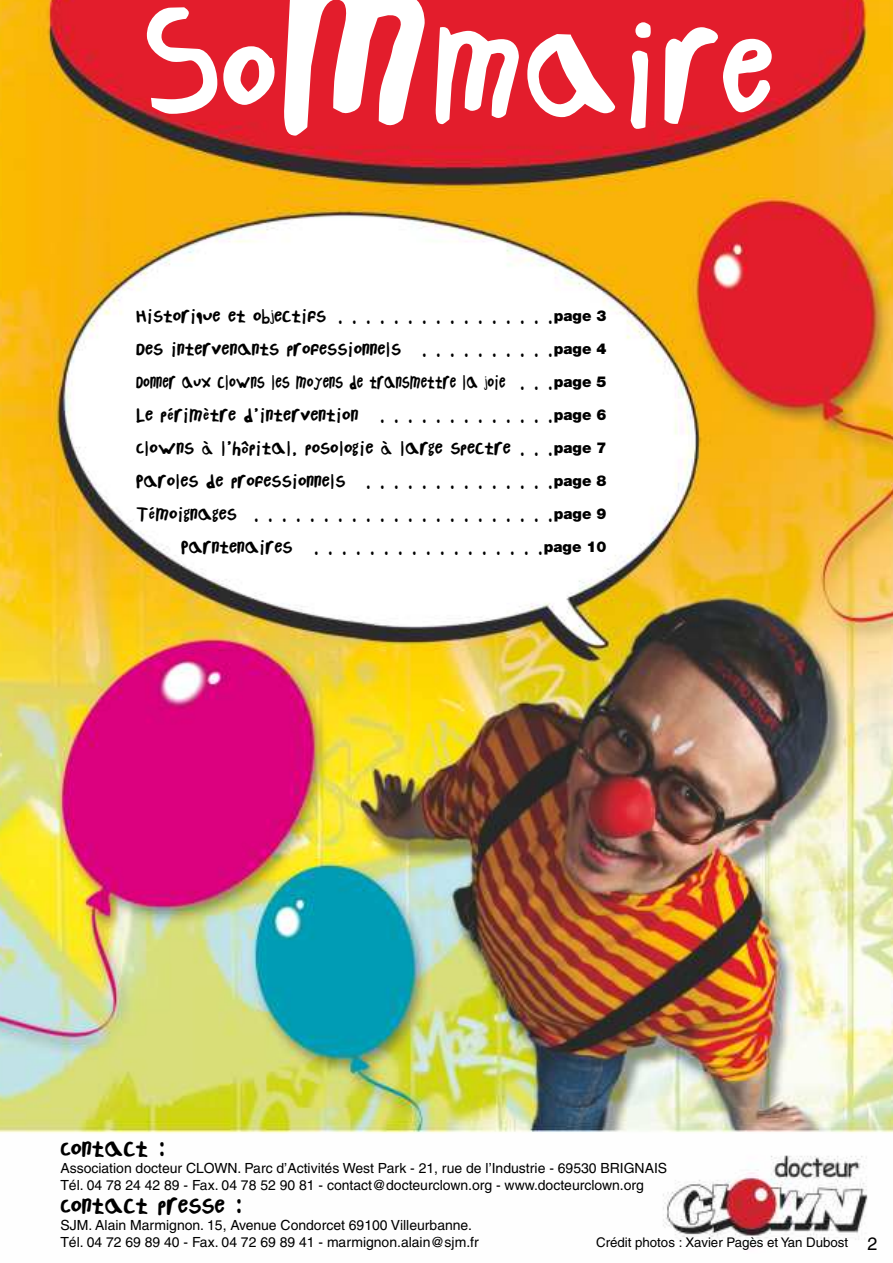
<style>
.page{position:relative;width:893px;height:1263px;background:#fff}
.page>*{position:absolute;margin:0;border:0;box-sizing:border-box;transform-origin:0 0}
.t1{font:106.5px "Childs Play";color:#fff;scale:.94 1}
.t2{font:19.5px "Childs Play";color:#000}
.t3{font:15px "Childs Play";color:#000}
.t4{font:15px "Childs Play";color:#000;scale:.8 1}
.t5{font:13.95px/16.8px "Helvetica";color:#000}
.t6{font:13.35px "Helvetica";color:#000}
.s1{font-size:180px}
.s2{font-family:"Helvetica Neue";font-weight:900}
.s3{font-size:18px}
</style>
<div class="page">
<img style="left:0;top:0;width:893px;height:1240px">
<h1 class="t1" style="left:143px;top:17px;width:673px">So<span class="s1">m</span>maire</h1>
<p class="t3" style="left:136px;top:308px;width:472px">Historique et objectifs . . . . . . . . . . . . . . . .<span class="s2">page 3</span></p>
<p class="t3" style="left:136px;top:341px;width:267px">Des intervenants professionnels</p>
<p class="t3" style="left:421px;top:341px;width:187px">. . . . . . . . . .<span class="s2">page 4</span></p>
<p class="t4" style="left:136px;top:374px;width:590px">Donner aux clowns les moyens de transmettre la joie . . .<span class="s2">page 5</span></p>
<p class="t3" style="left:136px;top:407px;width:224px">Le périmètre d’intervention</p>
<p class="t3" style="left:379px;top:407px;width:229px">. . . . . . . . . . . . .<span class="s2">page 6</span></p>
<p class="t3" style="left:136px;top:440px;width:472px">Clowns à l’hôpital, posologie à large spectre . . .<span class="s2">page 7</span></p>
<p class="t3" style="left:136px;top:473px;width:211px">Paroles de professionnels</p>
<p class="t3" style="left:365px;top:473px;width:243px">. . . . . . . . . . . . . .<span class="s2">page 8</span></p>
<p class="t3" style="left:136px;top:506px;width:472px">Témoignages . . . . . . . . . . . . . . . . . . . . . .<span class="s2">page 9</span></p>
<p class="t3" style="left:181px;top:539px;width:113px">Parntenaires</p>
<p class="t3" style="left:313px;top:539px;width:295px">. . . . . . . . . . . . . . . . .<span class="s2">page 10</span></p>
<h2 class="t2" style="left:60px;top:1139px;width:107px">Contact :</h2>
<p class="t5" style="left:60px;top:1161px;width:608px">Association docteur CLOWN. Parc d’Activités West Park - 21, rue de l’Industrie - 69530 BRIGNAIS<br>Tél. 04 78 24 42 89 - Fax. 04 78 52 90 81 - contact@docteurclown.org - www.docteurclown.org</p>
<h2 class="t2" style="left:60px;top:1196px;width:184px">Contact presse :</h2>
<p class="t5" style="left:60px;top:1218px;width:420px">SJM. Alain Marmignon. 15, Avenue Condorcet 69100 Villeurbanne.<br>Tél. 04 72 69 89 40 - Fax. 04 72 69 89 41 - marmignon.alain@sjm.fr</p>
<p class="t6" style="left:596px;top:1237px;width:283px">Crédit photos : Xavier Pagès et Yan Dubost <span class="s3">2</span></p>
</div>
